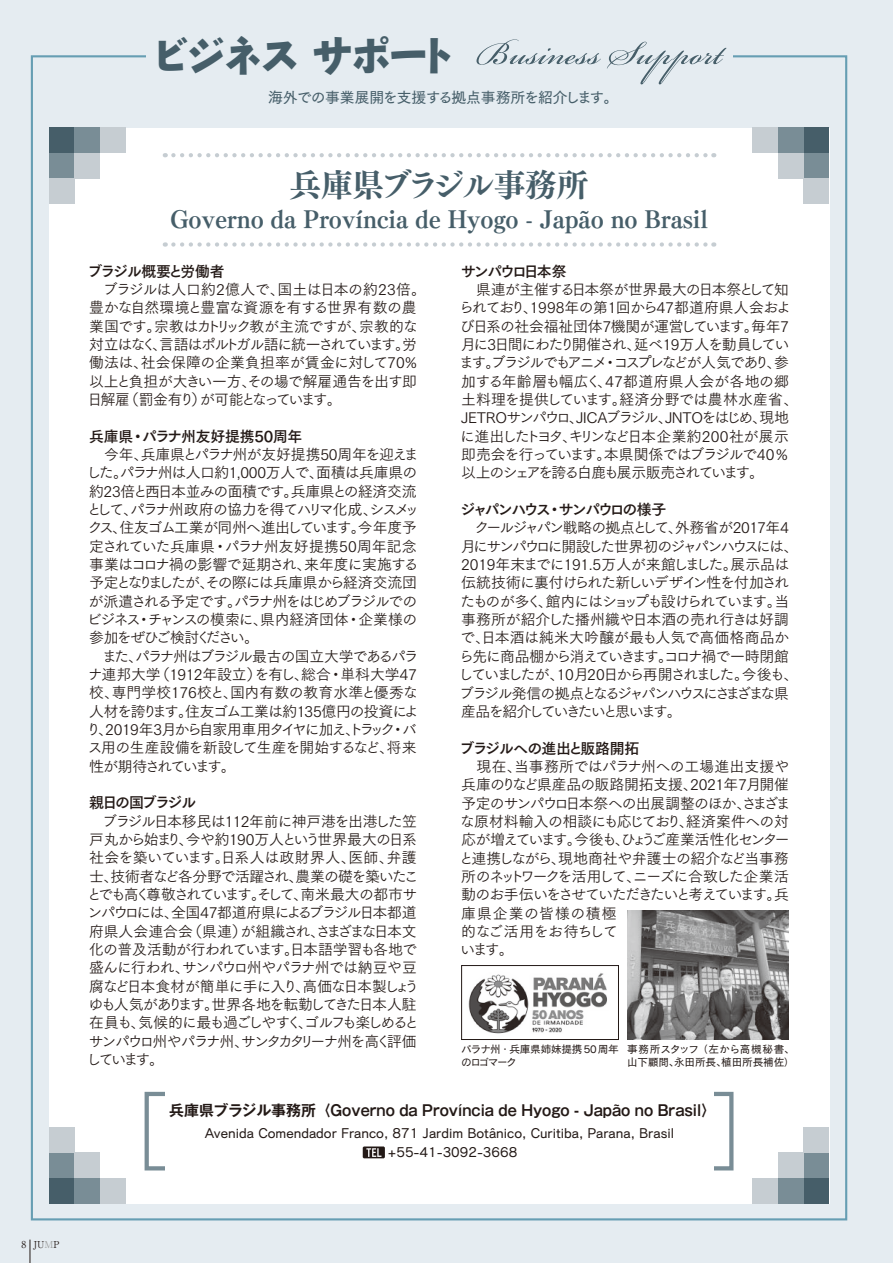
<style>
.page{position:relative;width:893px;height:1263px;background:#e5ecf1}
.page>*{position:absolute;margin:0;border:0;box-sizing:border-box;transform-origin:0 0}
.t1{font:51px "Bickham Script Pro";letter-spacing:.005em;color:#465e69}
.t2{font:31.95px "Tsuku Min Pro E";letter-spacing:-.025em;color:#465e69}
.t3{font:23.4px "Tsuku Min Pro E";letter-spacing:-.01em;color:#465e69}
.t4{font:14.85px/18.3px "Tsuku Go Pro R";letter-spacing:-.065em;color:#231916}
.t5{font:14.85px/18.3px "Tsuku Go Pro R";letter-spacing:-.09em;color:#231916}
.t6{font:14.85px/18.3px "Tsuku Go Pro R";letter-spacing:-.045em;color:#231916}
.t7{font:700 14.85px "Gothic MB101 Pro De";color:#231916}
.t8{font:14.85px "Tsuku Go Pro D";letter-spacing:-.055em;color:#465e69}
.t9{font:14.85px "Tsuku Go Pro B";letter-spacing:-.135em;color:#231916}
.t10{font:14.85px "Tsuku Go Pro B";letter-spacing:-.02em;color:#231916}
.t11{font:14.85px "Tsuku Go Pro B";letter-spacing:-.045em;color:#231916}
.t12{font:14.85px "Tsuku Go Pro B";letter-spacing:-.09em;color:#231916}
.t13{font:14.85px "Tsuku Go Pro B";letter-spacing:-.115em;color:#231916}
.t14{font:13.8px/19.2px "Cezanne Pro M";color:#231916}
.t15{font:10.65px/12.8px "Cezanne Pro M";letter-spacing:-.02em;color:#231916}
.t16{font:700 9.6px "A1 Mincho Std";color:#231916}
.s1{color:#9d9e9e}
</style>
<div class="page">
<div style="left:49px;top:128px;width:780px;height:1075px;background:#fff"></div>
<svg style="left:30px;top:1239px;width:1px;height:24px"></svg>
<svg style="left:173px;top:153px;width:541px;height:4px"></svg>
<div style="left:49px;top:128px;width:25px;height:25px;background:#465e69"></div>
<div style="left:49px;top:153px;width:25px;height:26px;background:#798d96"></div>
<div style="left:49px;top:179px;width:25px;height:25px;background:#c6cdd2"></div>
<div style="left:74px;top:128px;width:26px;height:25px;background:#798d96"></div>
<div style="left:74px;top:153px;width:26px;height:26px;background:#c6cdd2"></div>
<div style="left:100px;top:128px;width:25px;height:25px;background:#c6cdd2"></div>
<div style="left:49px;top:1178px;width:25px;height:25px;background:#465e69"></div>
<div style="left:49px;top:1152px;width:25px;height:26px;background:#798d96"></div>
<div style="left:49px;top:1127px;width:25px;height:25px;background:#c6cdd2"></div>
<div style="left:74px;top:1178px;width:26px;height:25px;background:#798d96"></div>
<div style="left:74px;top:1152px;width:26px;height:26px;background:#c6cdd2"></div>
<div style="left:100px;top:1178px;width:25px;height:25px;background:#c6cdd2"></div>
<div style="left:804px;top:128px;width:25px;height:25px;background:#465e69"></div>
<div style="left:804px;top:153px;width:25px;height:26px;background:#798d96"></div>
<div style="left:804px;top:179px;width:25px;height:25px;background:#c6cdd2"></div>
<div style="left:778px;top:128px;width:26px;height:25px;background:#798d96"></div>
<div style="left:778px;top:153px;width:26px;height:26px;background:#c6cdd2"></div>
<div style="left:753px;top:128px;width:25px;height:25px;background:#c6cdd2"></div>
<svg style="left:173px;top:242px;width:541px;height:5px"></svg>
<div style="left:804px;top:1178px;width:25px;height:25px;background:#465e69"></div>
<div style="left:804px;top:1152px;width:25px;height:26px;background:#798d96"></div>
<div style="left:804px;top:1127px;width:25px;height:25px;background:#c6cdd2"></div>
<div style="left:778px;top:1178px;width:26px;height:25px;background:#798d96"></div>
<div style="left:778px;top:1152px;width:26px;height:26px;background:#c6cdd2"></div>
<div style="left:753px;top:1178px;width:25px;height:25px;background:#c6cdd2"></div>
<img style="left:627px;top:910px;width:162px;height:130px">
<div style="left:145px;top:1092px;width:588px;height:78px;border:4px solid #798d96"></div>
<div style="left:165px;top:1089px;width:548px;height:85px;background:#fff"></div>
<svg style="left:363px;top:1146px;width:22px;height:12px"></svg>
<img style="left:468px;top:973px;width:139px;height:61px">
<div style="left:461px;top:965px;width:158px;height:75px;border:1px solid #231916"></div>
<h1 class="t1" style="left:149px;top:16px;width:574px"><sub>ビジネス</sub> <sub>サポート</sub> Business Support</h1>
<p class="t8" style="left:268px;top:85px;width:352px">海外での事業展開を支援する拠点事務所を紹介します。</p>
<h2 class="t2" style="left:290px;top:159px;width:300px">兵庫県ブラジル事務所</h2>
<h3 class="t3" style="left:170px;top:201px;width:539px">Governo da Província de Hyogo - Japão no Brasil</h3>
<p class="t9" style="left:461px;top:258px;width:107px">サンパウロ日本祭</p>
<p class="t4" style="left:459px;top:279px;width:341px">　県連が主催する日本祭が世界最大の日本祭として知られており、1998年の第1回から47都道府県人会および日系の社会福祉団体7機関が運営しています。毎年7月に3日間にわたり開催され、延べ19万人を動員しています。ブラジルでもアニメ・コスプレなどが人気であり、参加する年齢層も幅広く、47都道府県人会が各地の郷土料理を提供しています。経済分野では農林水産省、<br>JETROサンパウロ、JICAブラジル、JNTOをはじめ、現地に進出したトヨタ、キリンなど日本企業約200社が展示即売会を行っています。本県関係ではブラジルで40％以上のシェアを誇る白鹿も展示販売されています。</p>
<p class="t9" style="left:461px;top:497px;width:207px">ジャパンハウス・サンパウロの様子</p>
<p class="t5" style="left:459px;top:517px;width:341px">　クールジャパン戦略の拠点として、外務省が2017年4月にサンパウロに開設した世界初のジャパンハウスには、<br>2019年末までに191.5万人が来館しました。展示品は伝統技術に裏付けられた新しいデザイン性を付加されたものが多く、館内にはショップも設けられています。当事務所が紹介した播州織や日本酒の売れ行きは好調で、日本酒は純米大吟醸が最も人気で高価格商品から先に商品棚から消えていきます。コロナ禍で一時閉館していましたが、10月20日から再開されました。今後も、ブラジル発信の拠点となるジャパンハウスにさまざまな県産品を紹介していきたいと思います。</p>
<p class="t11" style="left:459px;top:735px;width:181px">ブラジルへの進出と販路開拓</p>
<p class="t4" style="left:459px;top:755px;width:333px">　現在、当事務所ではパラナ州への工場進出支援や兵庫のりなど県産品の販路開拓支援、2021年7月開催予定のサンパウロ日本祭への出展調整のほか、さまざまな原材料輸入の相談にも応じており、経済案件への対応が増えています。今後も、ひょうご産業活性化センターと連携しながら、現地商社や弁護士の紹介など当事務所のネットワークを活用して、ニーズに合致した企業活動のお手伝いをさせていただきたいと考えています。兵庫県企業の皆様の積極<br>的なご活用をお待ちして<br>います。</p>
<p class="t12" style="left:87px;top:258px;width:139px">ブラジル概要と労働者</p>
<p class="t6" style="left:88px;top:279px;width:340px">　ブラジルは人口約2億人で、国土は日本の約23倍。豊かな自然環境と豊富な資源を有する世界有数の農業国です。宗教はカトリック教が主流ですが、宗教的な対立はなく、言語はポルトガル語に統一されています。労働法は、社会保障の企業負担率が賃金に対して70%以上と負担が大きい一方、その場で解雇通告を出す即日解雇（罰金有り）が可能となっています。</p>
<p class="t10" style="left:89px;top:423px;width:215px">兵庫県・パラナ州友好提携50周年</p>
<p class="t4" style="left:86px;top:444px;width:335px">　今年、兵庫県とパラナ州が友好提携50周年を迎えました。パラナ州は人口約1,000万人で、面積は兵庫県の約23倍と西日本並みの面積です。兵庫県との経済交流として、パラナ州政府の協力を得てハリマ化成、シスメックス、住友ゴム工業が同州へ進出しています。今年度予定されていた兵庫県・パラナ州友好提携50周年記念事業はコロナ禍の影響で延期され、来年度に実施する予定となりましたが、その際には兵庫県から経済交流団が派遣される予定です。パラナ州をはじめブラジルでのビジネス・チャンスの模索に、県内経済団体・企業様の参加をぜひご検討ください。<br>　また、パラナ州はブラジル最古の国立大学であるパラナ連邦大学（1912年設立）を有し、総合・単科大学47校、専門学校176校と、国内有数の教育水準と優秀な人材を誇ります。住友ゴム工業は約135億円の投資により、2019年3月から自家用車用タイヤに加え、トラック・バス用の生産設備を新設して生産を開始するなど、将来性が期待されています。</p>
<p class="t13" style="left:89px;top:790px;width:108px">親日の国ブラジル</p>
<p class="t4" style="left:87px;top:810px;width:334px">　ブラジル日本移民は112年前に神戸港を出港した笠戸丸から始まり、今や約190万人という世界最大の日系社会を築いています。日系人は政財界人、医師、弁護士、技術者など各分野で活躍され、農業の礎を築いたことでも高く尊敬されています。そして、南米最大の都市サンパウロには、全国47都道府県によるブラジル日本都道府県人会連合会（県連）が組織され、さまざまな日本文化の普及活動が行われています。日本語学習も各地で盛んに行われ、サンパウロ州やパラナ州では納豆や豆腐など日本食材が簡単に手に入り、高価な日本製しょうゆも人気があります。世界各地を転勤してきた日本人駐在員も、気候的に最も過ごしやすく、ゴルフも楽しめるとサンパウロ州やパラナ州、サンタカタリーナ州を高く評価しています。</p>
<p class="t15" style="left:627px;top:1042px;width:169px">事務所スタッフ（左から高槻秘書、山下顧問、永田所長、植田所長補佐）</p>
<p class="t15" style="left:461px;top:1042px;width:159px">パラナ州・兵庫県姉妹提携50周年のロゴマーク</p>
<p class="t7" style="left:169px;top:1098px;width:547px">兵庫県ブラジル事務所〈Governo da Província de Hyogo - Japão no Brasil〉</p>
<p class="t14" style="left:388px;top:1123px;width:288px;text-indent:-183px">Avenida Comendador Franco, 871 Jardim Botânico, Curitiba, Parana, Brasil +55-41-3092-3668</p>
<p class="t16" style="left:22px;top:1236px;width:39px">8 JU<span class="s1">M</span>P</p>
</div>
